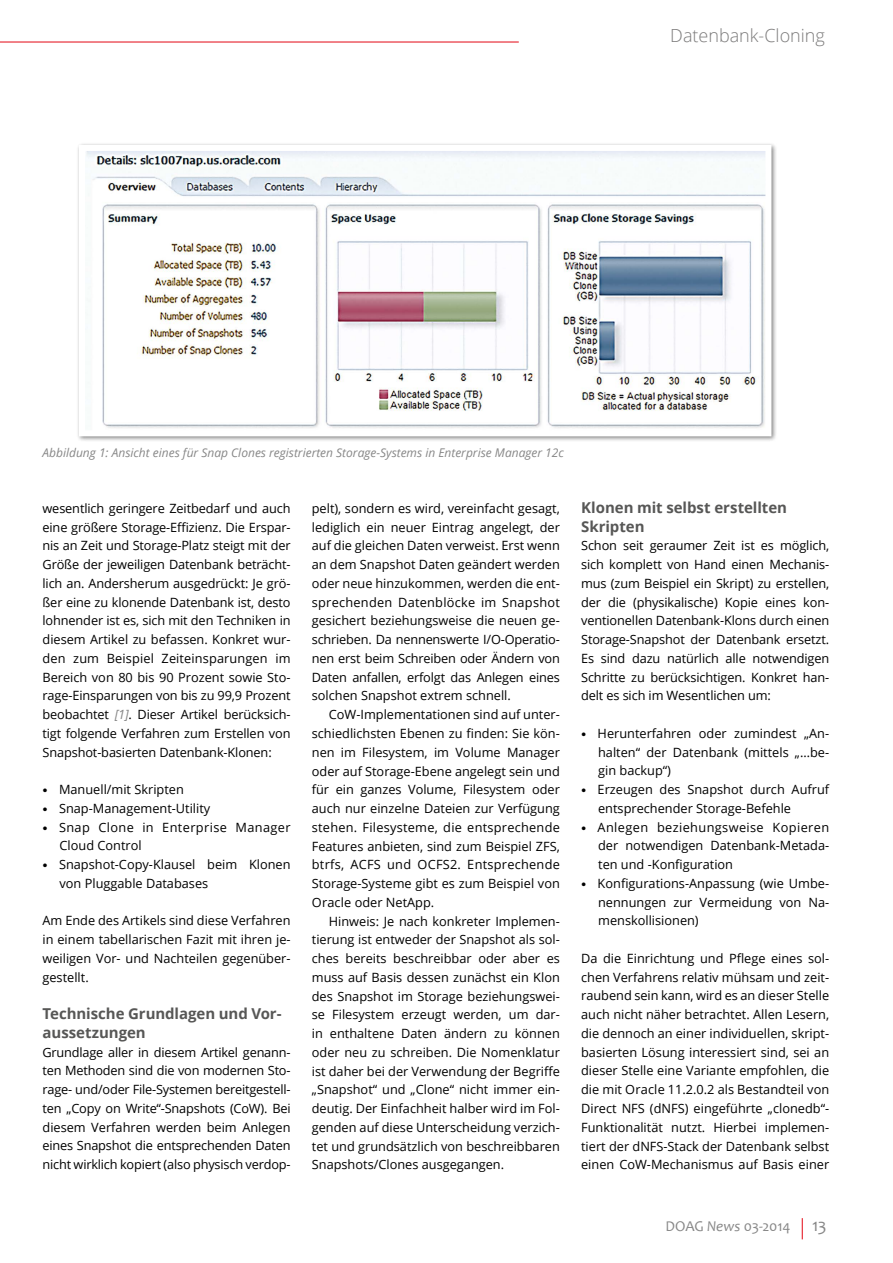
<style>
.page{position:relative;width:893px;height:1263px;background:#fff}
.page>*{position:absolute;margin:0;border:0;box-sizing:border-box;transform-origin:0 0}
.t1{font:300 18px "Open Sans";color:#7c7b7b}
.t2{font:700 15px/18.8px "Open Sans";letter-spacing:-.005em;color:#575756}
.t3{font:15px "Candara";letter-spacing:-.01em;color:#878787}
.t4{font:12.75px/18.8px "Open Sans";color:#000;text-align:justify}
.t5{font:12.75px/18.8px "Open Sans";letter-spacing:.03em;color:#000}
.t6{font:italic 12px "Open Sans";color:#878787}
.s1{font-style:italic;color:#878787}
.s2{font-family:"Stone Serif Std";font-weight:500;font-size:10.5px}
.s3{font-style:italic}
.s4{font-size:18px}
</style>
<div class="page">
<svg style="left:802px;top:1218px;width:1px;height:21px"></svg>
<hr style="left:0;top:42px;width:519px;height:1px;background:#e30613">
<svg style="left:78px;top:144px;width:696px;height:295px"></svg>
<h1 class="t1" style="left:670px;top:24px;width:156px">Datenbank-Cloning</h1>
<p class="t6" style="left:43px;top:444px;width:523px">Abbildung 1: Ansicht eines für Snap Clones registrierten Storage-Systems in Enterprise Manager 12c</p>
<p class="t4" style="left:43px;top:498px;width:250px">wesentlich geringere Zeitbedarf und auch eine größere Storage-Effizienz. Die Erspar&shy;nis an Zeit und Storage-Platz steigt mit der Größe der jeweiligen Datenbank beträcht&shy;lich an. Andersherum ausgedrückt: Je grö&shy;ßer eine zu klonende Datenbank ist, desto lohnender ist es, sich mit den Techniken in diesem Artikel zu befassen. Konkret wur&shy;den zum Beispiel Zeiteinsparungen im Bereich von 80 bis 90 Prozent sowie Sto&shy;rage-Einsparungen von bis zu 99,9 Prozent beobachtet <span class="s1">[1]</span>. Dieser Artikel berücksich&shy;tigt folgende Verfahren zum Erstellen von Snapshot-basierten Datenbank-Klonen:</p>
<p class="t4" style="left:43px;top:780px;width:143px"><span class="s2">•</span> Manuell/mit Skripten</p>
<p class="t4" style="left:43px;top:798px;width:169px"><span class="s2">•</span> Snap-Management-Utility</p>
<p class="t5" style="left:60px;top:817px;width:233px;text-indent:-17px"><span class="s2">•</span> Snap Clone in Enterprise Manager<br>Cloud Control</p>
<p class="t4" style="left:60px;top:855px;width:233px;text-indent:-17px"><span class="s2">•</span> Snapshot-Copy-Klausel beim Klonen von Pluggable Databases</p>
<p class="t4" style="left:43px;top:911px;width:250px">Am Ende des Artikels sind diese Verfahren in einem tabellarischen Fazit mit ihren je&shy;weiligen Vor- und Nachteilen gegenüber&shy;gestellt.</p>
<p class="t2" style="left:43px;top:1004px;width:241px">Technische Grundlagen und Vor&shy;aussetzungen</p>
<p class="t4" style="left:43px;top:1042px;width:250px">Grundlage aller in diesem Artikel genann&shy;ten Methoden sind die von modernen Sto&shy;rage- und/oder File-Systemen bereitgestell&shy;ten „Copy on Write“-Snapshots (CoW). Bei diesem Verfahren werden beim Anlegen eines Snapshot die entsprechenden Daten nicht wirklich kopiert (also physisch verdop-</p>
<p class="t4" style="left:312px;top:499px;width:250px">pelt), sondern es wird, vereinfacht gesagt, lediglich ein neuer Eintrag angelegt, der auf die gleichen Daten verweist. Erst wenn an dem Snapshot Daten geändert werden oder neue hinzukommen, werden die ent&shy;sprechenden Datenblöcke im Snapshot gesichert beziehungsweise die neuen ge&shy;schrieben. Da nennenswerte I/O-Operatio&shy;nen erst beim Schreiben oder Ändern von Daten anfallen, erfolgt das Anlegen eines solchen Snapshot extrem schnell.</p>
<p class="t4" style="left:312px;top:705px;width:250px;text-indent:17px">CoW-Implementationen sind auf unter&shy;schiedlichsten Ebenen zu finden: Sie kön&shy;nen im Filesystem, im Volume Manager oder auf Storage-Ebene angelegt sein und für ein ganzes Volume, Filesystem oder auch nur einzelne Dateien zur Verfügung stehen. Filesysteme, die entsprechende Features anbieten, sind zum Beispiel ZFS, btrfs, ACFS und OCFS2. Entsprechende Storage-Systeme gibt es zum Beispiel von Oracle oder NetApp.</p>
<p class="t4" style="left:312px;top:911px;width:250px;text-indent:17px">Hinweis: Je nach konkreter Implemen&shy;tierung ist entweder der Snapshot als sol&shy;ches bereits beschreibbar oder aber es muss auf Basis dessen zunächst ein Klon des Snapshot im Storage beziehungswei&shy;se Filesystem erzeugt werden, um dar&shy;in enthaltene Daten ändern zu können oder neu zu schreiben. Die Nomenklatur ist daher bei der Verwendung der Begriffe „Snapshot“ und „Clone“ nicht immer ein&shy;deutig. Der Einfachheit halber wird im Fol&shy;genden auf diese Unterscheidung verzich&shy;tet und grundsätzlich von beschreibbaren Snapshots/Clones ausgegangen.</p>
<p class="t2" style="left:581px;top:498px;width:207px">Klonen mit selbst erstellten<br>Skripten</p>
<p class="t4" style="left:581px;top:536px;width:250px">Schon seit geraumer Zeit ist es möglich, sich komplett von Hand einen Mechanis&shy;mus (zum Beispiel ein Skript) zu erstellen, der die (physikalische) Kopie eines kon&shy;ventionellen Datenbank-Klons durch einen Storage-Snapshot der Datenbank ersetzt.<br>Es sind dazu natürlich alle notwendigen Schritte zu berücksichtigen. Konkret han&shy;delt es sich im Wesentlichen um:</p>
<p class="t4" style="left:598px;top:723px;width:233px;text-indent:-17px"><span class="s2">•</span> Herunterfahren oder zumindest „An&shy;halten“ der Datenbank (mittels „…be&shy;gin backup“)</p>
<p class="t4" style="left:598px;top:780px;width:233px;text-indent:-17px"><span class="s2">•</span> Erzeugen des Snapshot durch Aufruf entsprechender Storage-Befehle</p>
<p class="t4" style="left:598px;top:817px;width:233px;text-indent:-17px"><span class="s2">•</span> Anlegen beziehungsweise Kopieren der notwendigen Datenbank-Metada&shy;ten und -Konfiguration</p>
<p class="t4" style="left:598px;top:873px;width:233px;text-indent:-17px"><span class="s2">•</span> Konfigurations-Anpassung (wie Umbe&shy;nennungen zur Vermeidung von Na&shy;menskollisionen)</p>
<p class="t4" style="left:581px;top:948px;width:250px">Da die Einrichtung und Pflege eines sol&shy;chen Verfahrens relativ mühsam und zeit&shy;raubend sein kann, wird es an dieser Stelle auch nicht näher betrachtet. Allen Lesern, die dennoch an einer individuellen, skript&shy;basierten Lösung interessiert sind, sei an dieser Stelle eine Variante empfohlen, die die mit Oracle 11.2.0.2 als Bestandteil von Direct NFS (dNFS) eingeführte „clonedb“- Funktionalität nutzt. Hierbei implemen&shy;tiert der dNFS-Stack der Datenbank selbst einen CoW-Mechanismus auf Basis einer</p>
<p class="t3" style="left:665px;top:1217px;width:163px">DOAG <span class="s3">News</span> 03-2014 <span class="s4">13</span></p>
</div>
